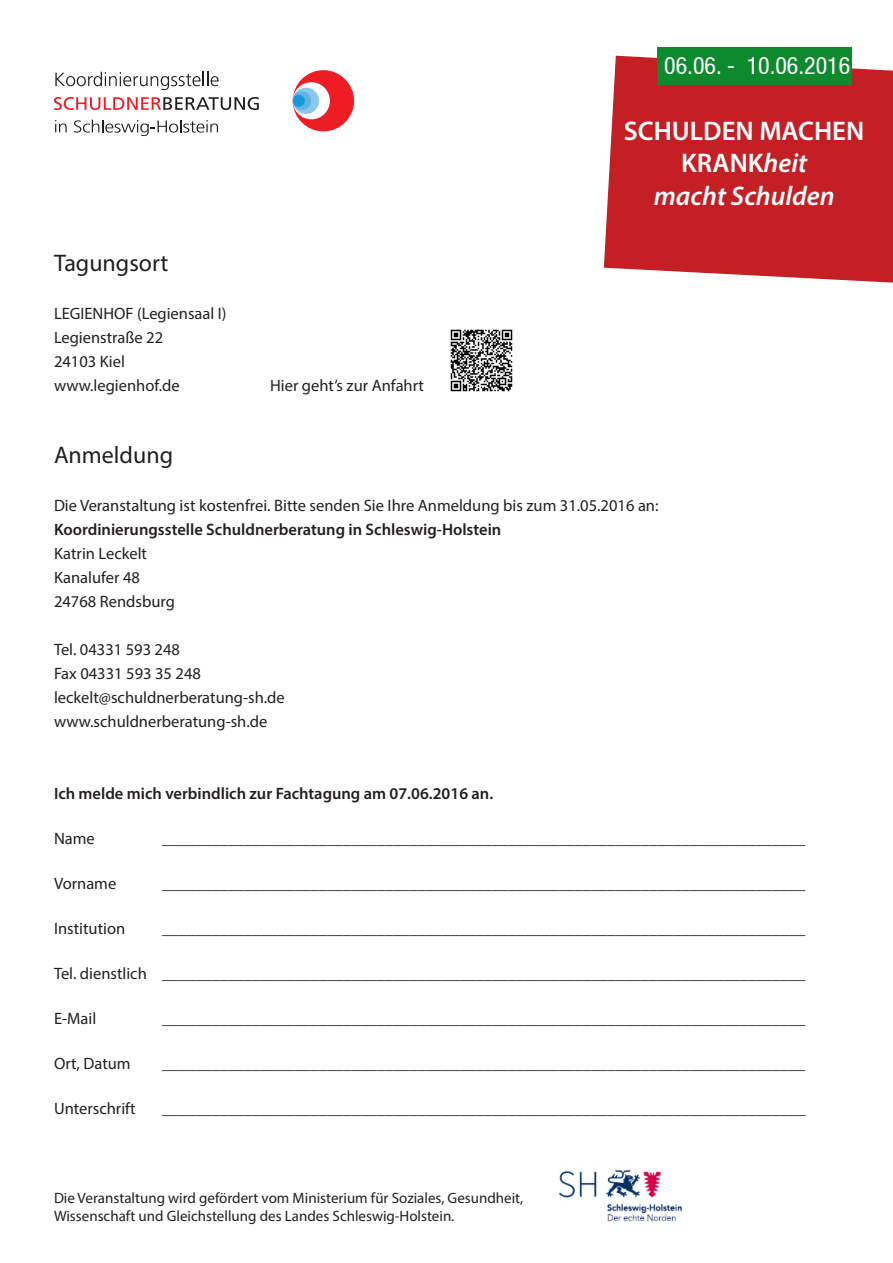
<style>
.page{position:relative;width:893px;height:1263px;background:#fff}
.page>*{position:absolute;margin:0;border:0;box-sizing:border-box;transform-origin:0 0}
.t1{font:600 27px/32.4px "Myriad Pro";color:#fff;text-align:center}
.t2{font:24px "Myriad Pro";color:#231f20}
.t3{font:condensed 24px "Helvetica Neue LT";color:#fff}
.t4{font:16.5px/24px "Myriad Pro";color:#231f20}
.t5{font:600 16.5px "Myriad Pro";color:#231f20}
.t6{font:15px/18px "Myriad Pro";color:#231f20}
.s1{font-style:italic}
</style>
<div class="page">
<svg style="left:603px;top:55px;width:290px;height:228px;background:#c83036"></svg>
<div style="left:657px;top:47px;width:194px;height:38px;background:#0d8a2e"></div>
<svg style="left:55px;top:72px;width:164px;height:18px"></svg>
<div style="left:293px;top:70px;width:61px;height:61px;background:#ee1d23;border-radius:50%"></div>
<div style="left:293px;top:82px;width:37px;height:37px;background:#fff;border-radius:50%"></div>
<div style="left:293px;top:88px;width:26px;height:26px;background:#8bc6ec;border-radius:50%"></div>
<div style="left:293px;top:92px;width:18px;height:18px;background:#5cb3e4;border-radius:50%"></div>
<div style="left:293px;top:95px;width:12px;height:12px;background:#179ad7;border-radius:50%"></div>
<svg style="left:54px;top:97px;width:205px;height:13px"></svg>
<svg style="left:55px;top:120px;width:12px;height:12px"></svg>
<svg style="left:74px;top:120px;width:144px;height:16px"></svg>
<svg style="left:451px;top:330px;width:61px;height:61px"></svg>
<img style="left:559px;top:1169px;width:123px;height:53px">
<h2 class="t3" style="left:664px;top:52px;width:188px">06.06. - 10.06.2016</h2>
<h2 class="t2" style="left:54px;top:248px;width:116px">Tagungsort</h2>
<p class="t4" style="left:54px;top:301px;width:174px">LEGIENHOF (Legiensaal I)<br>Legienstraße 22<br>24103 Kiel www.legienhof.de</p>
<p class="t4" style="left:270px;top:373px;width:156px">Hier geht’s zur Anfahrt</p>
<h1 class="t1" style="left:624px;top:114px;width:242px">SCHULDEN MACHEN<br>KRANK<span class="s1">heit<br>macht Schulden</span></h1>
<h2 class="t2" style="left:54px;top:440px;width:121px">Anmeldung</h2>
<p class="t4" style="left:54px;top:493px;width:606px">Die Veranstaltung ist kostenfrei. Bitte senden Sie Ihre Anmeldung bis zum 31.05.2016 an:</p>
<p class="t5" style="left:54px;top:519px;width:449px">Koordinierungsstelle Schuldnerberatung in Schleswig-Holstein</p>
<p class="t4" style="left:54px;top:541px;width:122px">Katrin Leckelt<br>Kanalufer 48<br>24768 Rendsburg</p>
<p class="t4" style="left:54px;top:637px;width:232px">Tel. 04331 593 248<br>Fax 04331 593 35 248 leckelt@schuldnerberatung-sh.de www.schuldnerberatung-sh.de</p>
<p class="t5" style="left:54px;top:783px;width:441px">Ich melde mich verbindlich zur Fachtagung am 07.06.2016 an.</p>
<p class="t4" style="left:54px;top:826px;width:42px">Name</p>
<p class="t4" style="left:162px;top:826px;width:645px">______________________________________________________________________________</p>
<p class="t4" style="left:54px;top:871px;width:64px">Vorname</p>
<p class="t4" style="left:162px;top:871px;width:645px">______________________________________________________________________________</p>
<p class="t4" style="left:54px;top:916px;width:73px">Institution</p>
<p class="t4" style="left:162px;top:916px;width:645px">______________________________________________________________________________</p>
<p class="t4" style="left:54px;top:961px;width:753px">Tel. dienstlich ______________________________________________________________________________</p>
<p class="t4" style="left:54px;top:1006px;width:44px">E-Mail</p>
<p class="t4" style="left:162px;top:1006px;width:645px">______________________________________________________________________________</p>
<p class="t4" style="left:54px;top:1051px;width:78px">Ort, Datum</p>
<p class="t4" style="left:162px;top:1051px;width:645px">______________________________________________________________________________</p>
<p class="t4" style="left:54px;top:1096px;width:83px">Unterschrift</p>
<p class="t4" style="left:162px;top:1096px;width:645px">______________________________________________________________________________</p>
<p class="t6" style="left:54px;top:1189px;width:471px">Die Veranstaltung wird gefördert vom Ministerium für Soziales, Gesundheit,<br>Wissenschaft und Gleichstellung des Landes Schleswig-Holstein.</p>
</div>
